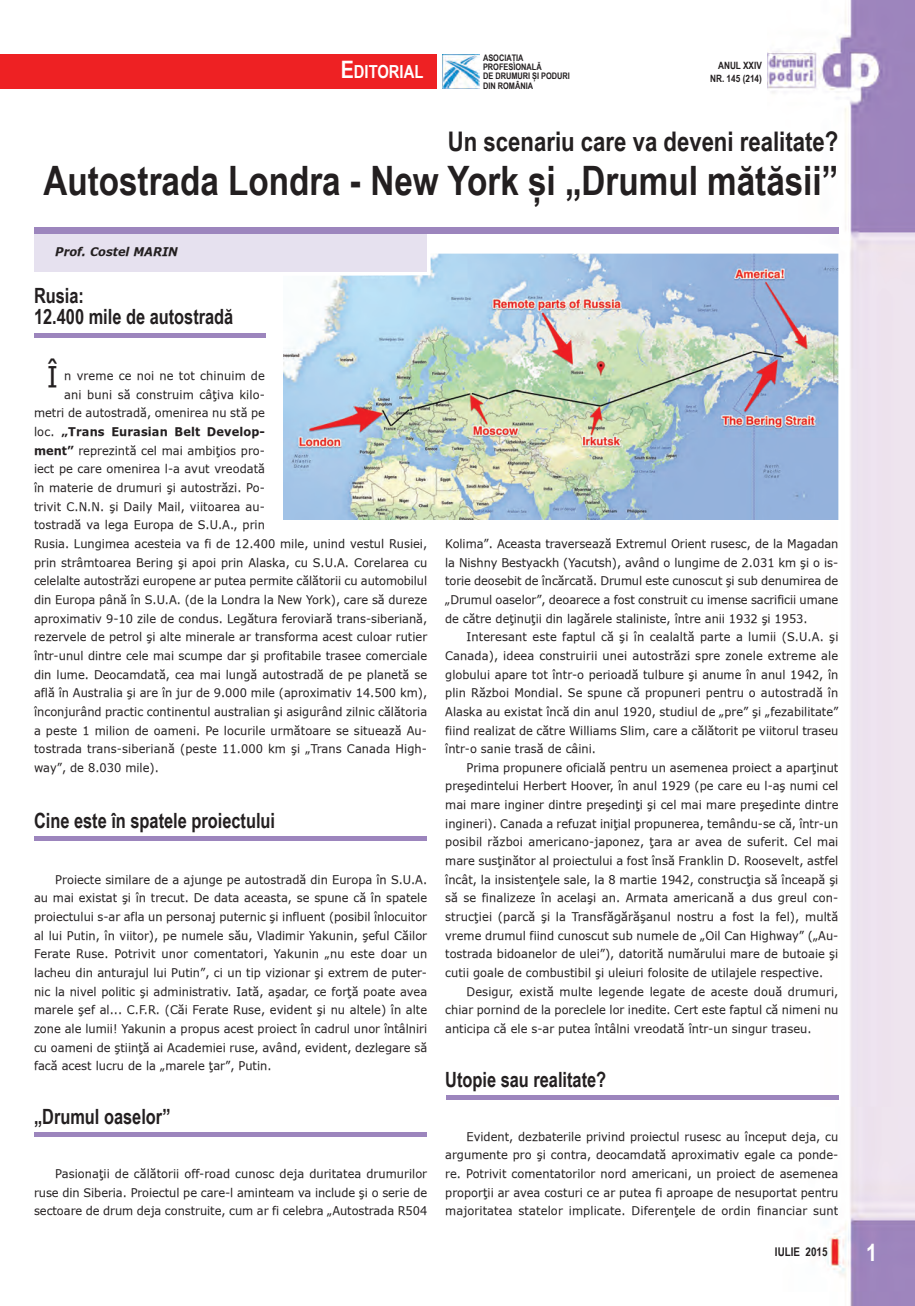
<style>
.page{position:relative;width:915px;height:1306px;background:#fff}
.page>*{position:absolute;margin:0;border:0;box-sizing:border-box;transform-origin:0 0}
.t1{font:700 40.5px "Arial Narrow";color:#231f20}
.t2{font:28.5px "Verdana Rom";color:#231f20;scale:.95 1}
.t3{font:700 27px "Arial Narrow";color:#231f20}
.t4{font:700 24px "Arial Narrow";color:#fff}
.t5{font:700 21px/21px "Arial Narrow";color:#231f20;scale:.95 1}
.t6{font:700 18px "Arial Narrow";color:#fff}
.t7{font:12px/18.6px "Verdana Rom";color:#231f20;text-align:justify;scale:.95 1}
.t8{font:700 12px "Verdana Rom";letter-spacing:.01em;color:#231f20;scale:.95 1}
.t9{font:italic 700 12px "Verdana Rom";color:#231f20;scale:.95 1}
.t10{font:700 12px "Arial Narrow";color:#231f20}
.t11{font:700 10.05px/13.4px "Arial Narrow";color:#231f20;text-align:right}
.t12{font:700 9px/9.1px "Arial Narrow";color:#231f20}
.s1{font-size:24px}
.s2{font-weight:400}
.s3{font-weight:700}
</style>
<div class="page">
<img style="left:767px;top:0;width:147px;height:1305px">
<div style="left:0;top:55px;width:436px;height:34px;background:#ee2123"></div>
<img style="left:443px;top:55px;width:37px;height:34px">
<img style="left:283px;top:254px;width:555px;height:266px">
<div style="left:34px;top:234px;width:392px;height:38px;background:#e6e1ef"></div>
<div style="left:34px;top:227px;width:804px;height:7px;background:#9c85bd"></div>
<hr style="left:34px;top:836px;width:392px;height:4px;background:#9c85bd">
<div style="left:34px;top:1132px;width:392px;height:5px;background:#9c85bd"></div>
<div style="left:446px;top:1094px;width:392px;height:5px;background:#9c85bd"></div>
<div style="left:34px;top:333px;width:231px;height:5px;background:#9c85bd"></div>
<h3 class="t6" style="left:341px;top:61px;width:84px"><span class="s1">E</span>DItORIAL</h3>
<p class="t12" style="left:483px;top:53px;width:88px">ASOCIAȚIA<br>PROFESIONALĂ<br>DE DRUMURI ȘI PODURI<br>DIN ROMÂNIA</p>
<p class="t11" style="left:710px;top:58px;width:53px">ANUL XXIV<br>NR. 145 (214)</p>
<h3 class="t3" style="left:448px;top:125px;width:392px">Un scenariu care va deveni realitate?</h3>
<h1 class="t1" style="left:43px;top:157px;width:796px">Autostrada Londra - New York și „Drumul mătăsii”</h1>
<p class="t9" style="left:55px;top:244px;width:130px">Prof. Costel MARIN</p>
<h3 class="t5" style="left:34px;top:285px;width:211px">Rusia:<br>12.400 mile de autostradă</h3>
<h2 class="t2" style="left:47px;top:358px;width:13px">|</h2>
<p class="t7" style="left:64px;top:366px;width:213px">n vreme ce noi ne tot chinuim de</p>
<p class="t7" style="left:64px;top:385px;width:213px">ani buni să construim câţiva kilo-</p>
<p class="t7" style="left:34px;top:403px;width:244px">metri de autostradă, omenirea nu stă pe</p>
<p class="t8" style="left:34px;top:424px;width:244px"><span class="s2">loc.</span> „Trans Eurasian Belt Develop-</p>
<p class="t7" style="left:34px;top:441px;width:244px"><span class="s3">ment”</span> reprezint` cel mai ambi]ios pro-</p>
<p class="t7" style="left:34px;top:459px;width:244px">iect pe care omenirea l-a avut vreodat`</p>
<p class="t7" style="left:34px;top:478px;width:244px">\n materie de drumuri [i autostr`zi. Po-</p>
<p class="t7" style="left:34px;top:496px;width:244px">trivit C.N.N. şi Daily Mail, viitoarea au-</p>
<p class="t7" style="left:34px;top:515px;width:244px">tostradă va lega Europa de S.U.A., prin</p>
<p class="t7" style="left:34px;top:534px;width:415px">Rusia. Lungimea acesteia va fi de 12.400 mile, unind vestul Rusiei,</p>
<p class="t7" style="left:34px;top:552px;width:415px">prin strâmtoarea Bering şi apoi prin Alaska, cu S.U.A. Corelarea cu</p>
<p class="t7" style="left:34px;top:571px;width:415px">celelalte autostrăzi europene ar putea permite călătorii cu automobilul</p>
<p class="t7" style="left:34px;top:590px;width:415px">din Europa până în S.U.A. (de la Londra la New York), care să dureze</p>
<p class="t7" style="left:34px;top:608px;width:415px">aproximativ 9-10 zile de condus. Legătura feroviară trans-siberiană,</p>
<p class="t7" style="left:34px;top:627px;width:415px">rezervele de petrol şi alte minerale ar transforma acest culoar rutier</p>
<p class="t7" style="left:34px;top:646px;width:415px">într-unul dintre cele mai scumpe dar şi profitabile trasee comerciale</p>
<p class="t7" style="left:34px;top:664px;width:415px">din lume. Deocamdată, cea mai lungă autostradă de pe planet` se</p>
<p class="t7" style="left:34px;top:683px;width:415px">află în Australia şi are în jur de 9.000 mile (aproximativ 14.500 km),</p>
<p class="t7" style="left:34px;top:702px;width:415px">înconjurând practic continentul australian şi asigurând zilnic călătoria</p>
<p class="t7" style="left:34px;top:720px;width:415px">a peste 1 milion de oameni. Pe locurile următoare se situează Au-</p>
<p class="t7" style="left:34px;top:739px;width:415px">tostrada trans-siberiană (peste 11.000 km şi „Trans Canada High-</p>
<p class="t7" style="left:34px;top:758px;width:133px">way”, de 8.030 mile).</p>
<h3 class="t5" style="left:34px;top:809px;width:255px">Cine este în spatele proiectului</h3>
<p class="t7" style="left:34px;top:869px;width:415px;text-indent:21px">Proiecte similare de a ajunge pe autostradă din Europa în S.U.A. au mai existat şi în trecut. De data aceasta, se spune că în spatele proiectului s-ar afla un personaj puternic şi influent (posibil înlocuitor al lui Putin, în viitor), pe numele s`u, Vladimir Yakunin, şeful Căilor Ferate Ruse. Potrivit unor comentatori, Yakunin „nu este doar un lacheu din anturajul lui Putin”, ci un tip vizionar şi extrem de puter&shy;nic la nivel politic şi administrativ. Iată, a[adar, ce forţă poate avea marele şef al... C.F.R. (Căi Ferate Ruse, evident şi nu altele) în alte zone ale lumii! Yakunin a propus acest proiect în cadrul unor întâlniri cu oameni de ştiinţă ai Academiei ruse, având, evident, dezlegare să facă acest lucru de la „marele ţar”, Putin.</p>
<h3 class="t5" style="left:34px;top:1106px;width:145px">„Drumul oaselor”</h3>
<p class="t7" style="left:34px;top:1163px;width:415px;text-indent:21px">Pasiona]ii de c`l`torii off-road cunosc deja duritatea drumurilor ruse din Siberia. Proiectul pe care-l aminteam va include [i o serie de sectoare de drum deja construite, cum ar fi celebra „Autostrada R504</p>
<p class="t7" style="left:445px;top:534px;width:415px">Kolima”. Aceasta traverseaz` Extremul Orient rusesc, de la Magadan la Nishny Bestyackh (Yacutsh), avånd o lungime de 2.031 km [i o is&shy;torie deosebit de \nc`rcat`. Drumul este cunoscut [i sub denumirea de „Drumul oaselor”, deoarece a fost construit cu imense sacrificii umane de c`tre de]inu]ii din lag`rele staliniste, \ntre anii 1932 [i 1953.</p>
<p class="t7" style="left:445px;top:627px;width:415px;text-indent:21px">Interesant este faptul c` [i \n cealalt` parte a lumii (S.U.A. [i Canada), ideea construirii unei autostr`zi spre zonele extreme ale globului apare tot \ntr-o perioad` tulbure [i anume \n anul 1942, \n plin R`zboi Mondial. Se spune c` propuneri pentru o autostrad` \n Alaska au existat \nc` din anul 1920, studiul de „pre” [i „fezabilitate” fiind realizat de c`tre Williams Slim, care a c`l`torit pe viitorul traseu \ntr-o sanie tras` de cåini.</p>
<p class="t7" style="left:445px;top:757px;width:415px;text-indent:21px">Prima propunere oficial` pentru un asemenea proiect a apar]inut pre[edintelui Herbert Hoover, \n anul 1929 (pe care eu l-a[ numi cel mai mare inginer dintre pre[edin]i [i cel mai mare pre[edinte dintre ingineri). Canada a refuzat ini]ial propunerea, temåndu-se c`, \ntr-un posibil r`zboi americano-japonez, ]ara ar avea de suferit. Cel mai mare sus]in`tor al proiectului a fost \ns` Franklin D. Roosevelt, astfel \ncåt, la insisten]ele sale, la 8 martie 1942, construc]ia s` \nceap` [i s` se finalizeze \n acela[i an. Armata american` a dus greul con&shy;struc]iei (parc` [i la Transf`g`r`[anul nostru a fost la fel), mult` vreme drumul fiind cunoscut sub numele de „Oil Can Highway” („Au&shy;tostrada bidoanelor de ulei”), datorit` num`rului mare de butoaie [i cutii goale de combustibil [i uleiuri folosite de utilajele respective.</p>
<p class="t7" style="left:445px;top:981px;width:415px;text-indent:21px">Desigur, exist` multe legende legate de aceste dou` drumuri, chiar pornind de la poreclele lor inedite. Cert este faptul c` nimeni nu anticipa c` ele s-ar putea \ntålni vreodat` \ntr-un singur traseu.</p>
<h3 class="t5" style="left:445px;top:1068px;width:171px">Utopie sau realitate?</h3>
<p class="t7" style="left:445px;top:1126px;width:415px;text-indent:21px">Evident, dezbaterile privind proiectul rusesc au început deja, cu argumente pro şi contra, deocamdată aproximativ egale ca ponde&shy;re. Potrivit comentatorilor nord americani, un proiect de asemenea proporţii ar avea costuri ce ar putea fi aproape de nesuportat pentru majoritatea statelor implicate. Diferenţele de ordin financiar sunt</p>
<p class="t10" style="left:774px;top:1245px;width:54px">IULIE 2015</p>
<h3 class="t4" style="left:865px;top:1238px;width:12px">1</h3>
</div>
